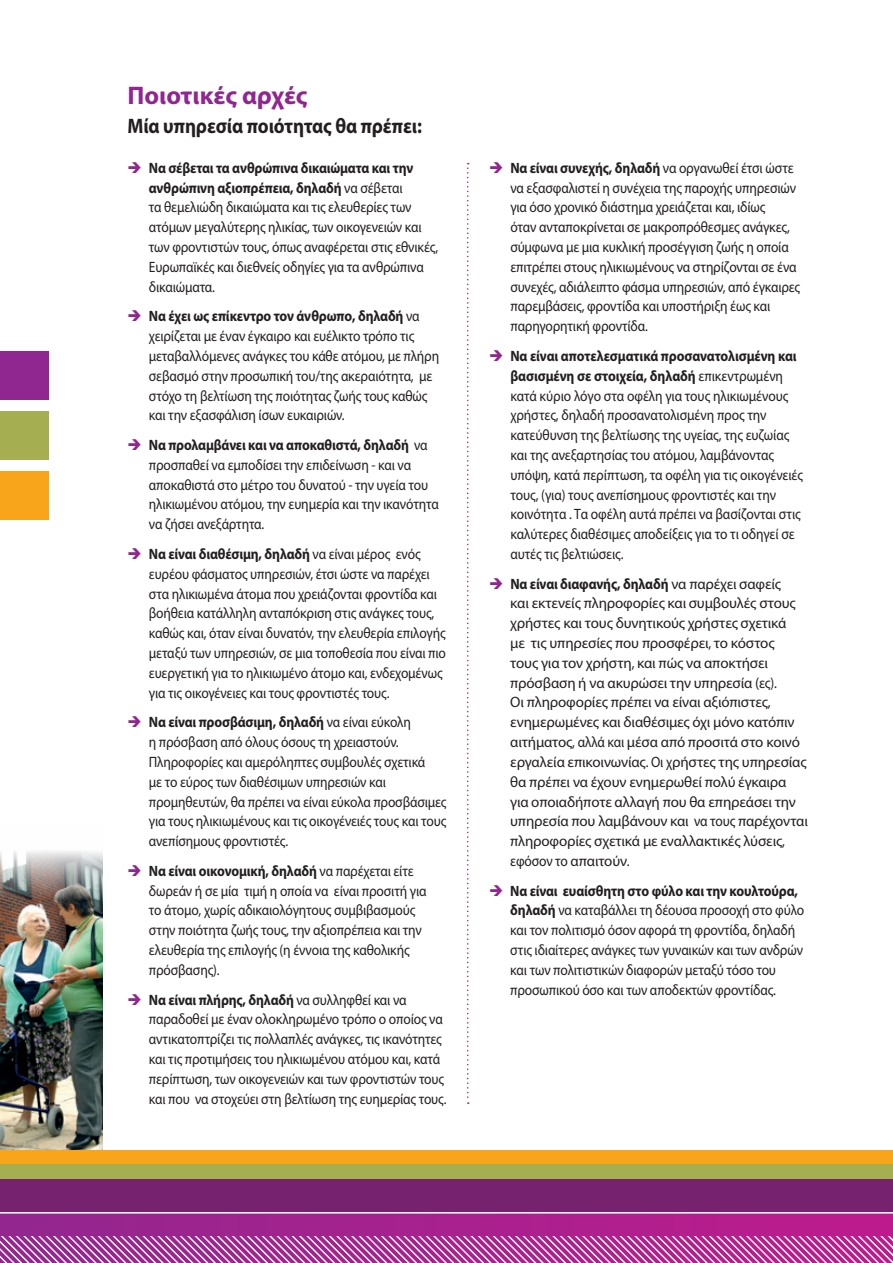
<style>
.page{position:relative;width:893px;height:1263px;background:#fff}
.page>*{position:absolute;margin:0;border:0;box-sizing:border-box;transform-origin:0 0}
.t1{font:700 25.5px "Myriad Pro";letter-spacing:-.005em;color:#90268f}
.t2{font:700 21px "Myriad Pro";letter-spacing:-.005em;color:#231f20;scale:.9 1}
.t3{font:15px/19.8px "Myriad Pro";letter-spacing:-.01em;color:#231f20;scale:.9 1}
.t4{font:15px/19.8px "Myriad Pro";letter-spacing:-.01em;color:#231f20}
.s1{font-weight:700}
</style>
<div class="page">
<div style="left:0;top:351px;width:48px;height:48px;background:#90268f"></div>
<div style="left:0;top:411px;width:48px;height:48px;background:#a5ae51"></div>
<div style="left:0;top:471px;width:48px;height:48px;background:#f9a51b"></div>
<svg style="left:467px;top:163px;width:2px;height:941px"></svg>
<img style="left:0;top:851px;width:103px;height:299px">
<div style="left:0;top:1152px;width:893px;height:111px;background:linear-gradient(to right,#92278f,#be1b8d)"></div>
<svg style="left:0;top:1236px;width:893px;height:27px;background:#bf5dac"></svg>
<div style="left:0;top:1176px;width:893px;height:36px;background:#76226f"></div>
<hr style="left:0;top:1212px;width:893px;height:1px;background:#fff">
<div style="left:0;top:1150px;width:893px;height:14px;background:#f9a51b"></div>
<div style="left:0;top:1164px;width:893px;height:14px;background:#a5ae51"></div>
<h1 class="t1" style="left:128px;top:78px;width:181px">Ποιοτικές αρχές</h1>
<h2 class="t2" style="left:128px;top:112px;width:329px">Μία υπηρεσία ποιότητας θα πρέπει:</h2>
<p class="t3" style="left:149px;top:158px;width:323px"><span class="s1">Να σέβεται τα ανθρώπινα δικαιώματα και την ανθρώπινη αξιοπρέπεια, δηλαδή</span> να σέβεται<br>τα θεμελιώδη δικαιώματα και τις ελευθερίες των ατόμων μεγαλύτερης ηλικίας, των οικογενειών και των φροντιστών τους, όπως αναφέρεται στις εθνικές, Ευρωπαϊκές και διεθνείς οδηγίες για τα ανθρώπινα δικαιώματα.</p>
<p class="t3" style="left:149px;top:306px;width:324px"><span class="s1">Να έχει ως επίκεντρο τον άνθρωπο, δηλαδή</span> να χειρίζεται με έναν έγκαιρο και ευέλικτο τρόπο τις μεταβαλλόμενες ανάγκες του κάθε ατόμου, με πλήρη σεβασμό στην προσωπική του/της ακεραιότητα, με στόχο τη βελτίωση της ποιότητας ζωής τους καθώς και την εξασφάλιση ίσων ευκαιριών.</p>
<p class="t3" style="left:149px;top:435px;width:324px"><span class="s1">Να προλαμβάνει και να αποκαθιστά, δηλαδή</span> να προσπαθεί να εμποδίσει την επιδείνωση - και να αποκαθιστά στο μέτρο του δυνατού - την υγεία του ηλικιωμένου ατόμου, την ευημερία και την ικανότητα να ζήσει ανεξάρτητα.</p>
<p class="t3" style="left:149px;top:544px;width:332px"><span class="s1">Να είναι διαθέσιμη, δηλαδή</span> να είναι μέρος ενός ευρέου φάσματος υπηρεσιών, έτσι ώστε να παρέχει στα ηλικιωμένα άτομα που χρειάζονται φροντίδα και βοήθεια κατάλληλη ανταπόκριση στις ανάγκες τους, καθώς και, όταν είναι δυνατόν, την ελευθερία επιλογής μεταξύ των υπηρεσιών, σε μια τοποθεσία που είναι πιο ευεργετική για το ηλικιωμένο άτομο και, ενδεχομένως για τις οικογένειες και τους φροντιστές τους.</p>
<p class="t3" style="left:149px;top:712px;width:332px"><span class="s1">Να είναι προσβάσιμη, δηλαδή</span> να είναι εύκολη<br>η πρόσβαση από όλους όσους τη χρειαστούν.<br>Πληροφορίες και αμερόληπτες συμβουλές σχετικά<br>με το εύρος των διαθέσιμων υπηρεσιών και προμηθευτών, θα πρέπει να είναι εύκολα προσβάσιμες για τους ηλικιωμένους και τις οικογένειές τους και τους ανεπίσημους φροντιστές.</p>
<p class="t3" style="left:149px;top:861px;width:310px"><span class="s1">Να είναι οικονομική, δηλαδή</span> να παρέχεται είτε δωρεάν ή σε μία τιμή η οποία να είναι προσιτή για το άτομο, χωρίς αδικαιολόγητους συμβιβασμούς στην ποιότητα ζωής τους, την αξιοπρέπεια και την ελευθερία της επιλογής (η έννοια της καθολικής πρόσβασης).</p>
<p class="t3" style="left:149px;top:989px;width:332px"><span class="s1">Να είναι πλήρης, δηλαδή</span> να συλληφθεί και να παραδοθεί με έναν ολοκληρωμένο τρόπο ο οποίος να αντικατοπτρίζει τις πολλαπλές ανάγκες, τις ικανότητες και τις προτιμήσεις του ηλικιωμένου ατόμου και, κατά περίπτωση, των οικογενειών και των φροντιστών τους και που να στοχεύει στη βελτίωση της ευημερίας τους.</p>
<p class="t3" style="left:510px;top:158px;width:324px"><span class="s1">Να είναι συνεχής, δηλαδή</span> να οργανωθεί έτσι ώστε να εξασφαλιστεί η συνέχεια της παροχής υπηρεσιών για όσο χρονικό διάστημα χρειάζεται και, ιδίως<br>όταν ανταποκρίνεται σε μακροπρόθεσμες ανάγκες, σύμφωνα με μια κυκλική προσέγγιση ζωής η οποία επιτρέπει στους ηλικιωμένους να στηρίζονται σε ένα συνεχές, αδιάλειπτο φάσμα υπηρεσιών, από έγκαιρες παρεμβάσεις, φροντίδα και υποστήριξη έως και παρηγορητική φροντίδα.</p>
<p class="t3" style="left:510px;top:346px;width:327px"><span class="s1">Να είναι αποτελεσματικά προσανατολισμένη και βασισμένη σε στοιχεία, δηλαδή</span> επικεντρωμένη κατά κύριο λόγο στα οφέλη για τους ηλικιωμένους χρήστες, δηλαδή προσανατολισμένη προς την κατεύθυνση της βελτίωσης της υγείας, της ευζωίας και της ανεξαρτησίας του ατόμου, λαμβάνοντας υπόψη, κατά περίπτωση, τα οφέλη για τις οικογένειές τους, (για) τους ανεπίσημους φροντιστές και την κοινότητα . Τα οφέλη αυτά πρέπει να βασίζονται στις καλύτερες διαθέσιμες αποδείξεις για το τι οδηγεί σε αυτές τις βελτιώσεις.</p>
<p class="t4" style="left:510px;top:573px;width:299px"><span class="s1">Να είναι διαφανής, δηλαδή</span> να παρέχει σαφείς<br>και εκτενείς πληροφορίες και συμβουλές στους χρήστες και τους δυνητικούς χρήστες σχετικά<br>με τις υπηρεσίες που προσφέρει, το κόστος<br>τους για τον χρήστη, και πώς να αποκτήσει πρόσβαση ή να ακυρώσει την υπηρεσία (ες).<br>Οι πληροφορίες πρέπει να είναι αξιόπιστες, ενημερωμένες και διαθέσιμες όχι μόνο κατόπιν αιτήματος, αλλά και μέσα από προσιτά στο κοινό εργαλεία επικοινωνίας. Οι χρήστες της υπηρεσίας θα πρέπει να έχουν ενημερωθεί πολύ έγκαιρα για οποιαδήποτε αλλαγή που θα επηρεάσει την υπηρεσία που λαμβάνουν και να τους παρέχονται πληροφορίες σχετικά με εναλλακτικές λύσεις, εφόσον το απαιτούν.</p>
<p class="t3" style="left:510px;top:880px;width:328px"><span class="s1">Να είναι ευαίσθητη στο φύλο και την κουλτούρα, δηλαδή</span> να καταβάλλει τη δέουσα προσοχή στο φύλο και τον πολιτισμό όσον αφορά τη φροντίδα, δηλαδή στις ιδιαίτερες ανάγκες των γυναικών και των ανδρών και των πολιτιστικών διαφορών μεταξύ τόσο του προσωπικού όσο και των αποδεκτών φροντίδας.</p>
</div>
